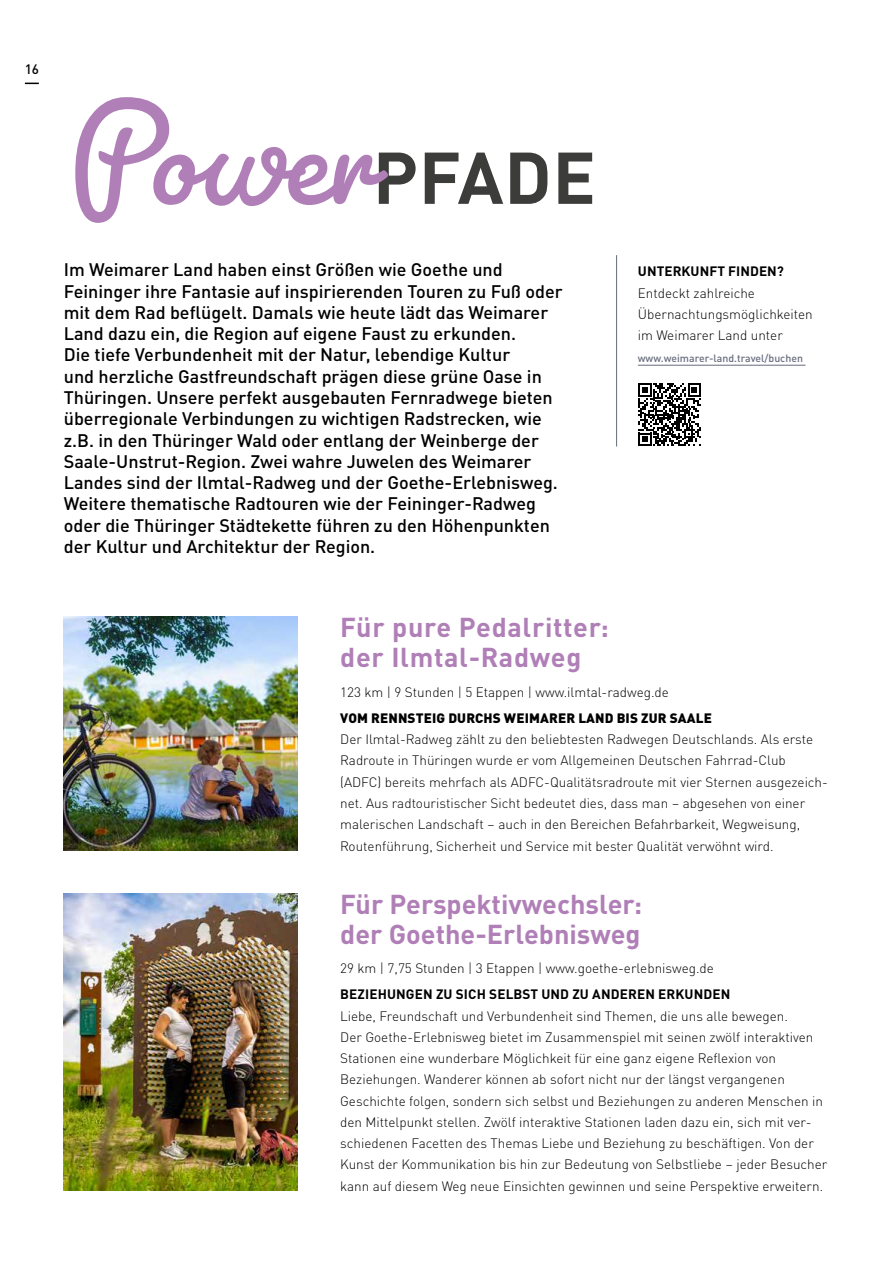
<style>
.page{position:relative;width:893px;height:1263px;background:#fff}
.page>*{position:absolute;margin:0;border:0;box-sizing:border-box;transform-origin:0 0}
.t1{font:150px "Pacifico";color:#b07fb7}
.t2{font:700 72px "DIN Pro";letter-spacing:.01em;color:#3c3c3b}
.t3{font:700 27px/30px "DIN Pro";color:#b07fb7}
.t4{font:700 27px/30px "DIN Pro";letter-spacing:.025em;color:#b07fb7}
.t5{font:500 18px/21.3px "DIN Pro";color:#000}
.t6{font:300 13.5px/21.3px "DIN Pro";color:#000}
.t7{font:700 13.5px "DIN Pro";letter-spacing:.01em;color:#000}
.t8{font:900 13.5px "DIN Pro";letter-spacing:.01em;color:#000}
.t9{font:500 13.5px "DIN Pro";color:#000}
.t10{font:500 10.5px "DIN Pro";color:#656c7c}
</style>
<div class="page">
<img style="left:64px;top:617px;width:234px;height:233px">
<img style="left:64px;top:893px;width:234px;height:298px">
<hr style="left:638px;top:365px;width:167px;height:1px;background:#656c7c">
<svg style="left:638px;top:383px;width:63px;height:63px"></svg>
<hr style="left:616px;top:255px;width:1px;height:191px;background:#656c7c">
<svg style="left:25px;top:83px;width:14px;height:1px"></svg>
<p class="t9" style="left:25px;top:59px;width:16px">16</p>
<h1 class="t1" style="left:64px;top:65px;width:313px">Power</h1>
<h2 class="t2" style="left:373px;top:122px;width:225px">PFADE</h2>
<p class="t5" style="left:64px;top:258px;width:500px">Im Weimarer Land haben einst Größen wie Goethe und Feininger ihre Fantasie auf inspirierenden Touren zu Fuß oder mit dem Rad beflügelt. Damals wie heute lädt das Weimarer Land dazu ein, die Region auf eigene Faust zu erkunden.<br>Die tiefe Verbundenheit mit der Natur, lebendige Kultur<br>und herzliche Gastfreundschaft prägen diese grüne Oase in Thüringen. Unsere perfekt ausgebauten Fernradwege bieten überregionale Verbindungen zu wichtigen Radstrecken, wie z.B. in den Thüringer Wald oder entlang der Weinberge der Saale-Unstrut-Region. Zwei wahre Juwelen des Weimarer Landes sind der Ilmtal-Radweg und der Goethe-Erlebnisweg.<br>Weitere thematische Radtouren wie der Feininger-Radweg oder die Thüringer Städtekette führen zu den Höhenpunkten der Kultur und Architektur der Region.</p>
<p class="t7" style="left:638px;top:261px;width:147px">UNTERKUNFT FINDEN?</p>
<p class="t6" style="left:638px;top:281px;width:176px">Entdeckt zahlreiche<br>Übernachtungsmöglichkeiten im Weimarer Land unter</p>
<p class="t10" style="left:638px;top:350px;width:167px">www.weimarer-land.travel/buchen</p>
<h3 class="t4" style="left:340px;top:611px;width:270px">Für pure Pedalritter: der Ilmtal-Radweg</h3>
<p class="t6" style="left:340px;top:680px;width:330px">123 km | 9 Stunden | 5 Etappen | www.ilmtal-radweg.de</p>
<p class="t8" style="left:340px;top:707px;width:373px">VOM RENNSTEIG DURCHS WEIMARER LAND BIS ZUR SAALE</p>
<p class="t6" style="left:340px;top:728px;width:489px">Der Ilmtal-Radweg zählt zu den beliebtesten Radwegen Deutschlands. Als erste Radroute in Thüringen wurde er vom Allgemeinen Deutschen Fahrrad-Club (ADFC) bereits mehrfach als ADFC-Qualitätsradroute mit vier Sternen ausgezeich&shy;net. Aus radtouristischer Sicht bedeutet dies, dass man – abgesehen von einer malerischen Landschaft – auch in den Bereichen Befahrbarkeit, Wegweisung, Routenführung, Sicherheit und Service mit bester Qualität verwöhnt wird.</p>
<h3 class="t3" style="left:340px;top:887px;width:303px">Für Perspektivwechsler: der Goethe-Erlebnisweg</h3>
<p class="t6" style="left:340px;top:957px;width:375px">29 km | 7,75 Stunden | 3 Etappen | www.goethe-erlebnisweg.de</p>
<p class="t7" style="left:340px;top:984px;width:392px">BEZIEHUNGEN ZU SICH SELBST UND ZU ANDEREN ERKUNDEN</p>
<p class="t6" style="left:340px;top:1004px;width:489px">Liebe, Freundschaft und Verbundenheit sind Themen, die uns alle bewegen.<br>Der Goethe-Erlebnisweg bietet im Zusammenspiel mit seinen zwölf interaktiven Stationen eine wunderbare Möglichkeit für eine ganz eigene Reflexion von Beziehungen. Wanderer können ab sofort nicht nur der längst vergangenen Geschichte folgen, sondern sich selbst und Beziehungen zu anderen Menschen in den Mittelpunkt stellen. Zwölf interaktive Stationen laden dazu ein, sich mit ver&shy;schiedenen Facetten des Themas Liebe und Beziehung zu beschäftigen. Von der Kunst der Kommunikation bis hin zur Bedeutung von Selbstliebe – jeder Besucher kann auf diesem Weg neue Einsichten gewinnen und seine Perspektive erweitern.</p>
</div>
